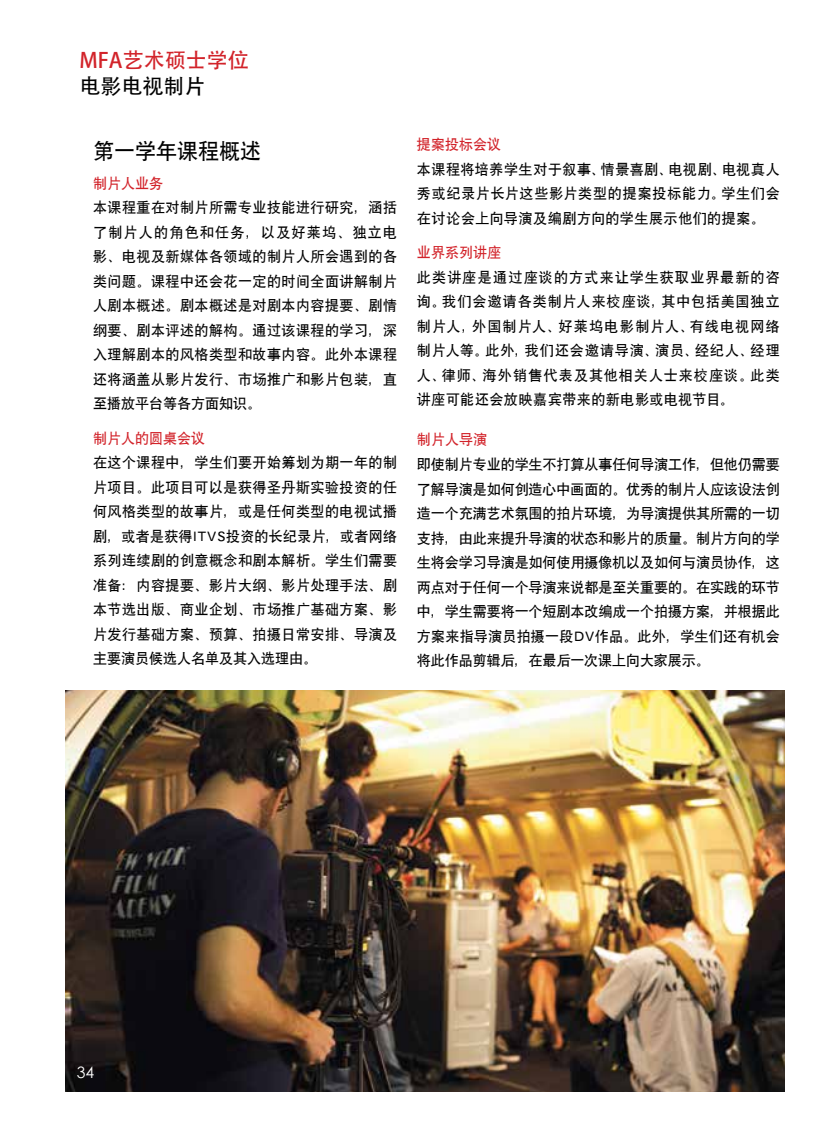
<style>
.page{position:relative;width:834px;height:1122px;background:#fff}
.page>*{position:absolute;margin:0;border:0;box-sizing:border-box;transform-origin:0 0}
.t1{font:21px "Adobe Heiti Std";color:#d2232a}
.t2{font:21px "SIL Hei Med Jian";color:#000}
.t3{font:21px "Adobe Heiti Std";color:#000}
.t4{font:15.75px "Century Gothic";color:#fff}
.t5{font:14px/24.5px "SIL Hei Med Jian";letter-spacing:.035em;color:#000;text-align:justify}
.t6{font:14px "SIL Hei Med Jian";color:#d2232a}
</style>
<div class="page">
<img style="left:66px;top:690px;width:718px;height:401px">
<h1 class="t1" style="left:79px;top:47px;width:171px">MFA艺术硕士学位</h1>
<h1 class="t3" style="left:79px;top:74px;width:128px">电影电视制片</h1>
<h1 class="t2" style="left:93px;top:137px;width:169px">第一学年课程概述</h1>
<p class="t6" style="left:93px;top:173px;width:71px">制片人业务</p>
<p class="t5" style="left:93px;top:194px;width:305px">本课程重在对制片所需专业技能进行研究，涵括了制片人的角色和任务，以及好莱坞、独立电影、电视及新媒体各领域的制片人所会遇到的各类问题。课程中还会花一定的时间全面讲解制片人剧本概述。剧本概述是对剧本内容提要、剧情纲要、剧本评述的解构。通过该课程的学习，深入理解剧本的风格类型和故事内容。此外本课程还将涵盖从影片发行、市场推广和影片包装，直至播放平台等各方面知识。</p>
<p class="t6" style="left:93px;top:428px;width:113px">制片人的圆桌会议</p>
<p class="t5" style="left:93px;top:449px;width:305px">在这个课程中，学生们要开始筹划为期一年的制片项目。此项目可以是获得圣丹斯实验投资的任何风格类型的故事片，或是任何类型的电视试播剧，或者是获得ITVS投资的长纪录片，或者网络系列连续剧的创意概念和剧本解析。学生们需要准备：内容提要、影片大纲、影片处理手法、剧本节选出版、商业企划、市场推广基础方案、影片发行基础方案、预算、拍摄日常安排、导演及主要演员候选人名单及其入选理由。</p>
<p class="t6" style="left:417px;top:135px;width:86px">提案投标会议</p>
<p class="t5" style="left:417px;top:155px;width:364px">本课程将培养学生对于叙事、情景喜剧、电视剧、电视真人秀或纪录片长片这些影片类型的提案投标能力。学生们会在讨论会上向导演及编剧方向的学生展示他们的提案。</p>
<p class="t6" style="left:417px;top:243px;width:86px">业界系列讲座</p>
<p class="t5" style="left:417px;top:263px;width:364px">此类讲座是通过座谈的方式来让学生获取业界最新的咨询。我们会邀请各类制片人来校座谈，其中包括美国独立制片人，外国制片人、好莱坞电影制片人、有线电视网络制片人等。此外，我们还会邀请导演、演员、经纪人、经理人、律师、海外销售代表及其他相关人士来校座谈。此类讲座可能还会放映嘉宾带来的新电影或电视节目。</p>
<p class="t6" style="left:417px;top:430px;width:72px">制片人导演</p>
<p class="t5" style="left:417px;top:451px;width:364px">即使制片专业的学生不打算从事任何导演工作，但他仍需要了解导演是如何创造心中画面的。优秀的制片人应该设法创造一个充满艺术氛围的拍片环境，为导演提供其所需的一切支持，由此来提升导演的状态和影片的质量。制片方向的学生将会学习导演是如何使用摄像机以及如何与演员协作，这两点对于任何一个导演来说都是至关重要的。在实践的环节中，学生需要将一个短剧本改编成一个拍摄方案，并根据此方案来指导演员拍摄一段DV作品。此外，学生们还有机会将此作品剪辑后，在最后一次课上向大家展示。</p>
<p class="t4" style="left:77px;top:1062px;width:19px">34</p>
</div>
